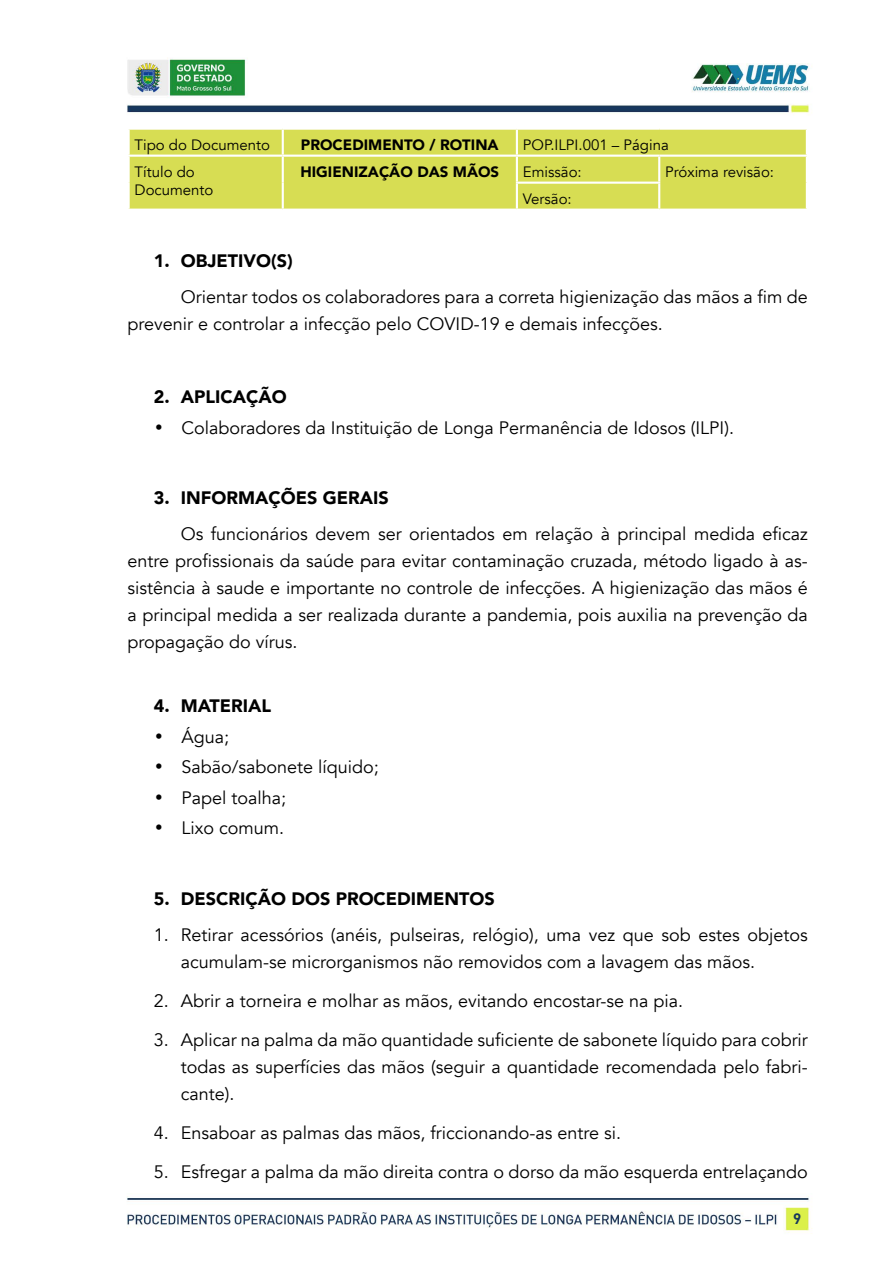
<style>
.page{position:relative;width:893px;height:1263px;background:#fff}
.page>*{position:absolute;margin:0;border:0;box-sizing:border-box;transform-origin:0 0}
.t1{font:18px/27px "Avenir";color:#000}
.t2{font:900 18px "Avenir";color:#000}
.t3{font:15px/18px "Avenir";color:#000}
.t4{font:900 15px "Avenir";color:#000}
.t5{font:700 15px "DIN";color:#17375b}
</style>
<div class="page">
<img style="left:127px;top:59px;width:685px;height:1174px">
<div style="left:130px;top:130px;width:676px;height:79px;background:#d7dd53"></div>
<hr style="left:282px;top:130px;width:2px;height:25px;background:#fff">
<hr style="left:516px;top:130px;width:2px;height:25px;background:#fff">
<hr style="left:128px;top:155px;width:155px;height:2px;background:#fff">
<hr style="left:283px;top:155px;width:234px;height:2px;background:#fff">
<hr style="left:282px;top:157px;width:2px;height:26px;background:#fff">
<hr style="left:282px;top:183px;width:2px;height:26px;background:#fff">
<hr style="left:517px;top:155px;width:142px;height:2px;background:#fff">
<hr style="left:516px;top:157px;width:2px;height:25px;background:#fff">
<hr style="left:659px;top:155px;width:149px;height:2px;background:#fff">
<hr style="left:658px;top:157px;width:2px;height:25px;background:#fff">
<hr style="left:516px;top:182px;width:144px;height:2px;background:#fff">
<hr style="left:516px;top:184px;width:2px;height:25px;background:#fff">
<hr style="left:658px;top:184px;width:2px;height:25px;background:#fff">
<hr style="left:128px;top:128px;width:155px;height:2px;background:#fff">
<hr style="left:128px;top:130px;width:2px;height:25px;background:#fff">
<hr style="left:283px;top:128px;width:234px;height:2px;background:#fff">
<hr style="left:517px;top:128px;width:142px;height:2px;background:#fff">
<hr style="left:659px;top:128px;width:149px;height:2px;background:#fff">
<hr style="left:806px;top:130px;width:2px;height:25px;background:#fff">
<hr style="left:128px;top:157px;width:2px;height:26px;background:#fff">
<hr style="left:128px;top:183px;width:2px;height:26px;background:#fff">
<hr style="left:128px;top:209px;width:155px;height:2px;background:#fff">
<hr style="left:283px;top:209px;width:234px;height:2px;background:#fff">
<hr style="left:806px;top:157px;width:2px;height:26px;background:#fff">
<hr style="left:806px;top:183px;width:2px;height:26px;background:#fff">
<hr style="left:659px;top:209px;width:149px;height:2px;background:#fff">
<hr style="left:517px;top:209px;width:142px;height:2px;background:#fff">
<p class="t3" style="left:135px;top:136px;width:137px">Tipo do Documento</p>
<p class="t4" style="left:301px;top:132px;width:199px">PROCEDIMENTO / ROTINA</p>
<p class="t3" style="left:523px;top:136px;width:147px">POP.ILPI.001 – Página</p>
<p class="t3" style="left:135px;top:163px;width:80px">Título do<br>Documento</p>
<p class="t4" style="left:300px;top:159px;width:200px">HIGIENIZAÇÃO DAS MÃOS</p>
<p class="t3" style="left:523px;top:163px;width:60px">Emissão:</p>
<p class="t3" style="left:665px;top:163px;width:110px">Próxima revisão:</p>
<p class="t3" style="left:523px;top:190px;width:50px">Versão:</p>
<p class="t2" style="left:154px;top:245px;width:140px">1. OBJETIVO(S)</p>
<p class="t1" style="left:128px;top:283px;width:682px;text-indent:53px">Orientar todos os colaboradores para a correta higienização das mãos a fim de prevenir e controlar a infecção pelo COVID-19 e demais infecções.</p>
<p class="t2" style="left:154px;top:381px;width:134px">2. APLICAÇÃO</p>
<p class="t1" style="left:155px;top:414px;width:581px">• Colaboradores da Instituição de Longa Permanência de Idosos (ILPI).</p>
<p class="t2" style="left:154px;top:482px;width:236px">3. INFORMAÇÕES GERAIS</p>
<p class="t1" style="left:128px;top:520px;width:682px;text-align:justify;text-indent:53px">Os funcionários devem ser orientados em relação à principal medida eficaz entre profissionais da saúde para evitar contaminação cruzada, método ligado à as&shy;sistência à saude e importante no controle de infecções. A higienização das mãos é a principal medida a ser realizada durante a pandemia, pois auxilia na prevenção da propagação do vírus.</p>
<p class="t2" style="left:154px;top:690px;width:119px">4. MATERIAL</p>
<p class="t1" style="left:155px;top:723px;width:76px">• Água;</p>
<p class="t1" style="left:155px;top:754px;width:226px">• Sabão/sabonete líquido;</p>
<p class="t1" style="left:155px;top:784px;width:133px">• Papel toalha;</p>
<p class="t1" style="left:155px;top:815px;width:131px">• Lixo comum.</p>
<p class="t2" style="left:154px;top:883px;width:343px">5. DESCRIÇÃO DOS PROCEDIMENTOS</p>
<p class="t1" style="left:181px;top:921px;width:629px;text-indent:-27px">1. Retirar acessórios (anéis, pulseiras, relógio), uma vez que sob estes objetos acumulam-se microrganismos não removidos com a lavagem das mãos.</p>
<p class="t1" style="left:154px;top:987px;width:531px">2. Abrir a torneira e molhar as mãos, evitando encostar-se na pia.</p>
<p class="t1" style="left:181px;top:1026px;width:629px;text-align:justify;text-indent:-27px">3. Aplicar na palma da mão quantidade suficiente de sabonete líquido para cobrir todas as superfícies das mãos (seguir a quantidade recomendada pelo fabri&shy;cante).</p>
<p class="t1" style="left:154px;top:1119px;width:469px">4. Ensaboar as palmas das mãos, friccionando-as entre si.</p>
<p class="t1" style="left:154px;top:1158px;width:656px">5. Esfregar a palma da mão direita contra o dorso da mão esquerda entrelaçando</p>
<p class="t5" style="left:793px;top:1208px;width:10px">9</p>
</div>
